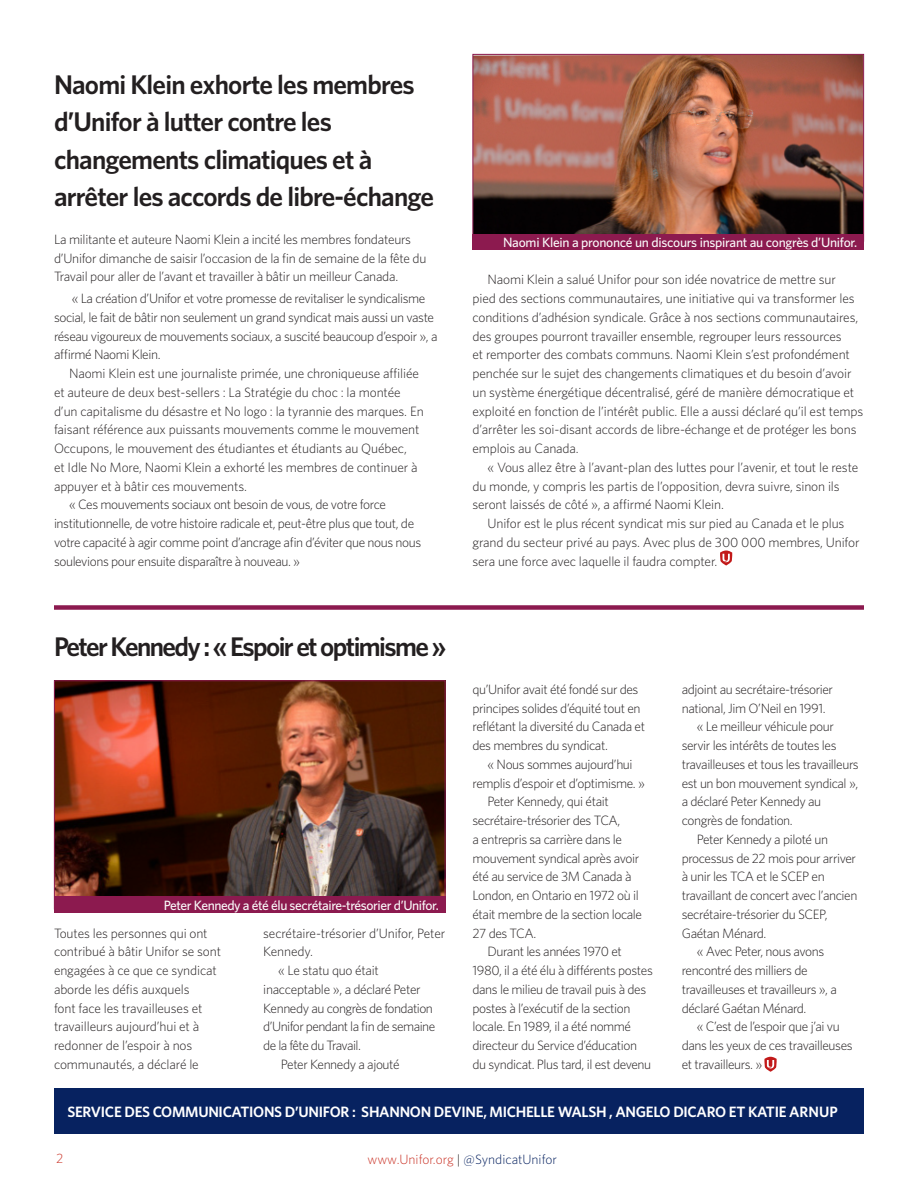
<style>
.page{position:relative;width:918px;height:1188px;background:#fff}
.page>*{position:absolute;margin:0;border:0;box-sizing:border-box;transform-origin:0 0}
.Feature_HED{font:600 27px/37.5px "Whitney";letter-spacing:-.03em;color:#231f20}
.Feature_HED-2{font:600 27px "Whitney";letter-spacing:-.06em;color:#231f20}
.Masthead{font:600 15px "Whitney";letter-spacing:-.02em;color:#fff}
.Body_Copy_Indent{font:300 13.5px/18.8px "Whitney";letter-spacing:-.03em;color:#231f20}
.Body_Copy_Indent-2{font:300 13.5px/18.8px "Whitney";letter-spacing:-.01em;color:#231f20}
.Body_Copy_No_Indent{font:300 13.5px/18.8px "Whitney";letter-spacing:-.02em;color:#231f20}
.Cutline{font:500 13.5px "Whitney";letter-spacing:-.03em;color:#fafafa}
.Volume_info{font:300 13.5px "Whitney";color:#072260}
.Body_Copy_Indent-3{font:300 13.5px "Whitney";color:#ca3327}
.s1{color:#ca3327}
.s2{color:#231f20}
</style>
<div class="page">
<img style="left:474px;top:56px;width:388px;height:178px">
<div style="left:472px;top:54px;width:392px;height:188px;border:1px solid #8c1a4f"></div>
<img style="left:56px;top:682px;width:388px;height:214px">
<div style="left:54px;top:605px;width:810px;height:5px;background:#8c1a4f"></div>
<div style="left:472px;top:234px;width:392px;height:15px;background:#8c1a4f"></div>
<div style="left:54px;top:896px;width:392px;height:17px;background:#8c1a4f"></div>
<svg style="left:720px;top:551px;width:12px;height:15px"></svg>
<div style="left:54px;top:1089px;width:810px;height:45px;background:#072260"></div>
<svg style="left:764px;top:1057px;width:13px;height:15px"></svg>
<p class="Feature_HED" style="left:54px;top:65px;width:382px">Naomi Klein exhorte les membres d’Unifor à lutter contre les changements climatiques et à arrêter les accords de libre-échange</p>
<p class="Body_Copy_No_Indent" style="left:54px;top:229px;width:374px">La militante et auteure Naomi Klein a incité les membres fondateurs d’Unifor dimanche de saisir l’occasion de la fin de semaine de la fête du<br>Travail pour aller de l’avant et travailler à bâtir un meilleur Canada.</p>
<p class="Body_Copy_Indent" style="left:54px;top:289px;width:385px;text-indent:18px">« La création d’Unifor et votre promesse de revitaliser le syndicalisme social, le fait de bâtir non seulement un grand syndicat mais aussi un vaste réseau vigoureux de mouvements sociaux, a suscité beaucoup d’espoir », a affirmé Naomi Klein.</p>
<p class="Body_Copy_Indent-2" style="left:54px;top:364px;width:371px;text-indent:15px">Naomi Klein est une journaliste primée, une chroniqueuse affiliée et auteure de deux best-sellers : La Stratégie du choc : la montée d’un capitalisme du désastre et No logo : la tyrannie des marques. En faisant référence aux puissants mouvements comme le mouvement Occupons, le mouvement des étudiantes et étudiants au Québec,<br>et Idle No More, Naomi Klein a exhorté les membres de continuer à appuyer et à bâtir ces mouvements.</p>
<p class="Body_Copy_Indent" style="left:54px;top:495px;width:369px;text-indent:15px">« Ces mouvements sociaux ont besoin de vous, de votre force institutionnelle, de votre histoire radicale et, peut-être plus que tout, de votre capacité à agir comme point d’ancrage afin d’éviter que nous nous soulevions pour ensuite disparaître à nouveau. »</p>
<p class="Cutline" style="left:503px;top:233px;width:356px">Naomi Klein a prononcé un discours inspirant au congrès d’Unifor.</p>
<p class="Body_Copy_Indent-2" style="left:472px;top:270px;width:392px;text-indent:15px">Naomi Klein a salué Unifor pour son idée novatrice de mettre sur<br>pied des sections communautaires, une initiative qui va transformer les conditions d’adhésion syndicale. Grâce à nos sections communautaires, des groupes pourront travailler ensemble, regrouper leurs ressources<br>et remporter des combats communs. Naomi Klein s’est profondément penchée sur le sujet des changements climatiques et du besoin d’avoir un système énergétique décentralisé, géré de manière démocratique et exploité en fonction de l’intérêt public. Elle a aussi déclaré qu’il est temps d’arrêter les soi-disant accords de libre-échange et de protéger les bons emplois au Canada.</p>
<p class="Body_Copy_Indent-2" style="left:472px;top:457px;width:387px;text-indent:15px">« Vous allez être à l’avant-plan des luttes pour l’avenir, et tout le reste du monde, y compris les partis de l’opposition, devra suivre, sinon ils seront laissés de côté », a affirmé Naomi Klein.</p>
<p class="Body_Copy_Indent-2" style="left:472px;top:514px;width:389px;text-indent:15px">Unifor est le plus récent syndicat mis sur pied au Canada et le plus grand du secteur privé au pays. Avec plus de 300 000 membres, Unifor sera une force avec laquelle il faudra compter.</p>
<p class="Feature_HED-2" style="left:54px;top:629px;width:394px">Peter Kennedy : « Espoir et optimisme »</p>
<p class="Cutline" style="left:164px;top:896px;width:277px">Peter Kennedy a été élu secrétaire-trésorier d’Unifor.</p>
<p class="Body_Copy_No_Indent" style="left:54px;top:923px;width:169px">Toutes les personnes qui ont contribué à bâtir Unifor se sont engagées à ce que ce syndicat aborde les défis auxquels<br>font face les travailleuses et travailleurs aujourd’hui et à redonner de l’espoir à nos communautés, a déclaré le</p>
<p class="Body_Copy_No_Indent" style="left:263px;top:923px;width:184px">secrétaire-trésorier d’Unifor, Peter<br>Kennedy.</p>
<p class="Body_Copy_Indent" style="left:263px;top:961px;width:173px;text-indent:15px">« Le statu quo était inacceptable », a déclaré Peter<br>Kennedy au congrès de fondation d’Unifor pendant la fin de semaine de la fête du Travail.</p>
<p class="Body_Copy_Indent" style="left:281px;top:1054px;width:120px">Peter Kennedy a ajouté</p>
<p class="Body_Copy_Indent" style="left:472px;top:679px;width:174px">qu’Unifor avait été fondé sur des principes solides d’équité tout en reflétant la diversité du Canada et des membres du syndicat.</p>
<p class="Body_Copy_Indent" style="left:472px;top:754px;width:174px;text-align:center">« Nous sommes aujourd’hui remplis d’espoir et d’optimisme. »</p>
<p class="Body_Copy_Indent" style="left:472px;top:792px;width:171px;text-indent:15px">Peter Kennedy, qui était secrétaire-trésorier des TCA,<br>a entrepris sa carrière dans le mouvement syndical après avoir été au service de 3M Canada à<br>London, en Ontario en 1972 où il était membre de la section locale<br>27 des TCA.</p>
<p class="Body_Copy_Indent" style="left:472px;top:942px;width:182px;text-indent:15px">Durant les années 1970 et<br>1980, il a été élu à différents postes dans le milieu de travail puis à des postes à l’exécutif de la section locale. En 1989, il a été nommé directeur du Service d’éducation du syndicat. Plus tard, il est devenu</p>
<p class="Body_Copy_Indent" style="left:682px;top:679px;width:153px">adjoint au secrétaire-trésorier national, Jim O’Neil en 1991.</p>
<p class="Body_Copy_Indent" style="left:682px;top:717px;width:179px;text-indent:15px">« Le meilleur véhicule pour servir les intérêts de toutes les travailleuses et tous les travailleurs est un bon mouvement syndical », a déclaré Peter Kennedy au congrès de fondation.</p>
<p class="Body_Copy_Indent" style="left:682px;top:829px;width:177px;text-indent:15px">Peter Kennedy a piloté un processus de 22 mois pour arriver à unir les TCA et le SCEP en travaillant de concert avec l’ancien secrétaire-trésorier du SCEP,<br>Gaétan Ménard.</p>
<p class="Body_Copy_Indent" style="left:682px;top:942px;width:157px;text-indent:15px">« Avec Peter, nous avons rencontré des milliers de travailleuses et travailleurs », a déclaré Gaétan Ménard.</p>
<p class="Body_Copy_Indent" style="left:682px;top:1017px;width:172px;text-indent:15px">« C’est de l’espoir que j’ai vu dans les yeux de ces travailleuses et travailleurs. »</p>
<p class="Masthead" style="left:68px;top:1102px;width:772px">SERVICE DES COMMUNICATIONS D’UNIFOR : SHANNON DEVINE, MICHELLE WALSH , ANGELO DICARO ET KATIE ARNUP</p>
<p class="Body_Copy_Indent-3" style="left:56px;top:1149px;width:9px">2</p>
<p class="Volume_info" style="left:368px;top:1151px;width:191px"><span class="s1">www.Unifor.org</span> <span class="s2">|</span> @SyndicatUnifor</p>
</div>
